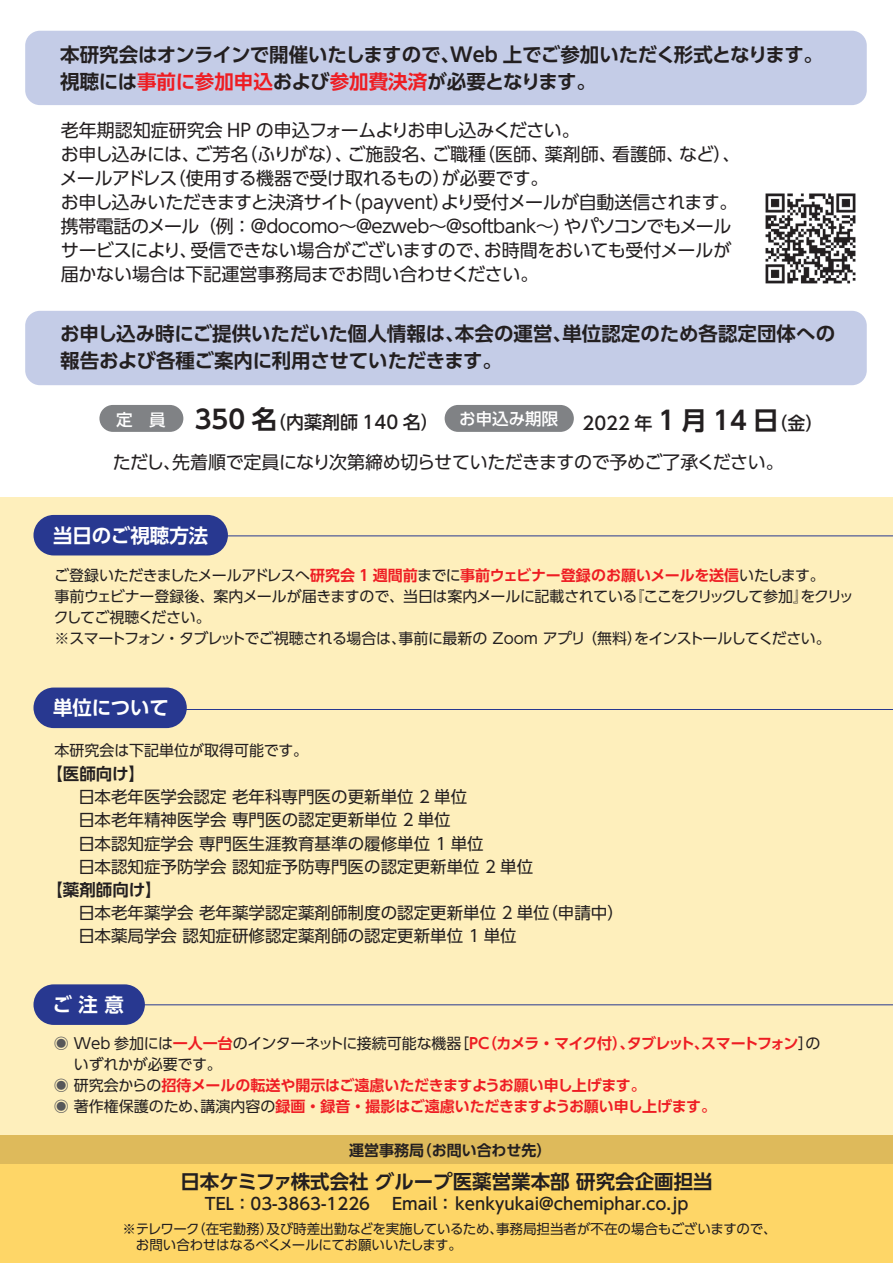
<style>
.page{position:relative;width:893px;height:1263px;background:#fff}
.page>*{position:absolute;margin:0;border:0;box-sizing:border-box;transform-origin:0 0}
.t1{font:700 19.5px/27px "UD Shin Go Pro De";letter-spacing:-.005em;color:#231f20}
.t2{font:700 19.5px "UD Shin Go Pro De";color:#fff}
.t3{font:18px/24px "UD Shin Go Pro";letter-spacing:-.02em;color:#231f20}
.t4{font:500 18px "UD Shin Go Pro";color:#231f20}
.t5{font:16.5px/23.1px "UD Shin Go Pro";color:#231f20}
.t6{font:500 16.5px "UD Shin Go Pro";color:#231f20}
.t7{font:700 16.5px "UD Shin Go Pro De";color:#231f20}
.t8{font:15px/21px "UD Shin Go Pro";letter-spacing:-.03em;color:#231f20}
.t9{font:700 15px/21px "UD Shin Go Pro De";letter-spacing:-.02em;color:#ee1d23}
.t10{font:700 15px "UD Shin Go Pro De";letter-spacing:-.045em;color:#ee1d23}
.t11{font:15px "UD Shin Go Pro";color:#231f20}
.t12{font:700 15px "UD Shin Go Pro De";color:#231f20}
.t13{font:13.5px/16.5px "UD Shin Go Pro";letter-spacing:-.015em;color:#231f20}
.s1{color:#ee1d23}
.s2{font-family:"UD Shin Go Pro De";font-weight:700;font-size:25.5px}
.s3{font-family:"UD Shin Go Pro De";font-weight:700;color:#ee1d23}
.s4{font-family:"Koz Go Pr 6 N"}
.s5{font-family:"UD Shin Go Pro";font-weight:400;color:#57585a}
.s6{font-family:"UD Shin Go Pro";font-weight:400;color:#231f20}
</style>
<div class="page">
<div style="left:0;top:497px;width:893px;height:680px;background:#feefbc"></div>
<div style="left:0;top:1136px;width:893px;height:99px;background:#deba5b"></div>
<div style="left:0;top:1164px;width:893px;height:99px;background:#fed667"></div>
<img style="left:765px;top:193px;width:91px;height:91px">
<div style="left:25px;top:31px;width:842px;height:74px;background:#c4cce7;border-radius:15px"></div>
<hr style="left:47px;top:536px;width:846px;height:1px;background:#283890">
<hr style="left:47px;top:709px;width:846px;height:1px;background:#283890">
<hr style="left:47px;top:1004px;width:846px;height:1px;background:#283890">
<div style="left:445px;top:405px;width:129px;height:27px;background:#808285;border-radius:13px"></div>
<div style="left:33px;top:515px;width:195px;height:40px;background:#283890;border-radius:20px"></div>
<div style="left:25px;top:311px;width:842px;height:74px;background:#c4cce7;border-radius:15px"></div>
<div style="left:33px;top:687px;width:154px;height:41px;background:#283890;border-radius:20px"></div>
<div style="left:33px;top:984px;width:112px;height:41px;background:#283890;border-radius:20px"></div>
<div style="left:99px;top:405px;width:84px;height:27px;background:#808285;border-radius:13px"></div>
<p class="t1" style="left:60px;top:41px;width:764px">本研究会はオンラインで開催いたしますので、Web 上でご参加いただく形式となります。視聴には<span class="s1">事前に参加申込</span>および<span class="s1">参加費決済</span>が必要となります。</p>
<p class="t3" style="left:60px;top:118px;width:682px">老年期認知症研究会 HP の申込フォームよりお申し込みください。<br>お申し込みには、ご芳名（ふりがな）、ご施設名、ご職種（医師、薬剤師、看護師、など）、メールアドレス（使用する機器で受け取れるもの）が必要です。<br>お申し込みいただきますと決済サイト（payvent）より受付メールが自動送信されます。携帯電話のメール（例：@docomo～@ezweb～@softbank～) やパソコンでもメールサービスにより、受信できない場合がございますので、お時間をおいても受付メールが届かない場合は下記運営事務局までお問い合わせください。</p>
<p class="t1" style="left:60px;top:320px;width:777px">お申し込み時にご提供いただいた個人情報は、本会の運営、単位認定のため各認定団体への報告および各種ご案内に利用させていただきます。</p>
<p class="t4" style="left:116px;top:407px;width:444px"><sup>定　員</sup> <span class="s2">350 名</span>（内薬剤師 140 名） <sup>お申込み期限</sup></p>
<p class="t4" style="left:582px;top:408px;width:242px">2022 年 <span class="s2">1 月 14 日</span>（金）</p>
<p class="t3" style="left:113px;top:450px;width:672px">ただし、先着順で定員になり次第締め切らせていただきますので予めご了承ください。</p>
<p class="t2" style="left:53px;top:519px;width:157px">当日のご視聴方法</p>
<p class="t8" style="left:54px;top:565px;width:801px">ご登録いただきましたメールアドレスへ<span class="s3">研究会 1 週間前</span>までに<span class="s3">事前ウェビナー登録のお願いメールを送信</span>いたします。<br>事前ウェビナー登録後、案内メールが届きますので、当日は案内メールに記載されている『ここをクリックして参加』をクリックしてご視聴ください。<br><span class="s4">※</span>スマートフォン・タブレットでご視聴される場合は、事前に最新の Zoom アプリ （無料）をインストールしてください。</p>
<p class="t2" style="left:53px;top:692px;width:117px">単位について</p>
<p class="t11" style="left:55px;top:738px;width:255px">本研究会は下記単位が取得可能です。</p>
<p class="t7" style="left:46px;top:760px;width:100px">【医師向け】</p>
<p class="t5" style="left:78px;top:785px;width:456px">日本老年医学会認定 老年科専門医の更新単位 2 単位<br>日本老年精神医学会 専門医の認定更新単位 2 単位<br>日本認知症学会 専門医生涯教育基準の履修単位 1 単位<br>日本認知症予防学会 認知症予防専門医の認定更新単位 2 単位</p>
<p class="t7" style="left:46px;top:876px;width:117px">【薬剤師向け】</p>
<p class="t5" style="left:78px;top:901px;width:547px">日本老年薬学会 老年薬学認定薬剤師制度の認定更新単位 2 単位（申請中）日本薬局学会 認知症研修認定薬剤師の認定更新単位 1 単位</p>
<p class="t2" style="left:52px;top:989px;width:73px">ご 注 意</p>
<p class="t10" style="left:54px;top:1031px;width:768px"><span class="s5">◉</span> <span class="s6">Web 参加には</span>一人一台<span class="s6">のインターネットに接続可能な機器［</span>PC（カメラ・マイク付）、タブレット、スマートフォン<span class="s6">］の</span></p>
<p class="t8" style="left:54px;top:1053px;width:169px">　 いずれかが必要です。</p>
<p class="t9" style="left:54px;top:1074px;width:664px"><span class="s5">◉</span> <span class="s6">研究会からの</span>招待メールの転送や開示はご遠慮いただきますようお願い申し上げます。<br><span class="s5">◉</span> <span class="s6">著作権保護のため、講演内容の</span>録画・録音・撮影はご遠慮いただきますようお願い申し上げます。</p>
<p class="t12" style="left:349px;top:1137px;width:204px">運営事務局（お問い合わせ先）</p>
<p class="t1" style="left:180px;top:1167px;width:534px">日本ケミファ株式会社 グループ医薬営業本部 研究会企画担当</p>
<p class="t6" style="left:205px;top:1190px;width:485px">TEL：03-3863-1226 　Email： kenkyukai＠chemiphar.co.jp</p>
<p class="t13" style="left:123px;top:1220px;width:656px">※テレワーク（在宅勤務）及び時差出勤などを実施しているため、事務局担当者が不在の場合もございますので、　お問い合わせはなるべくメールにてお願いいたします。</p>
</div>
